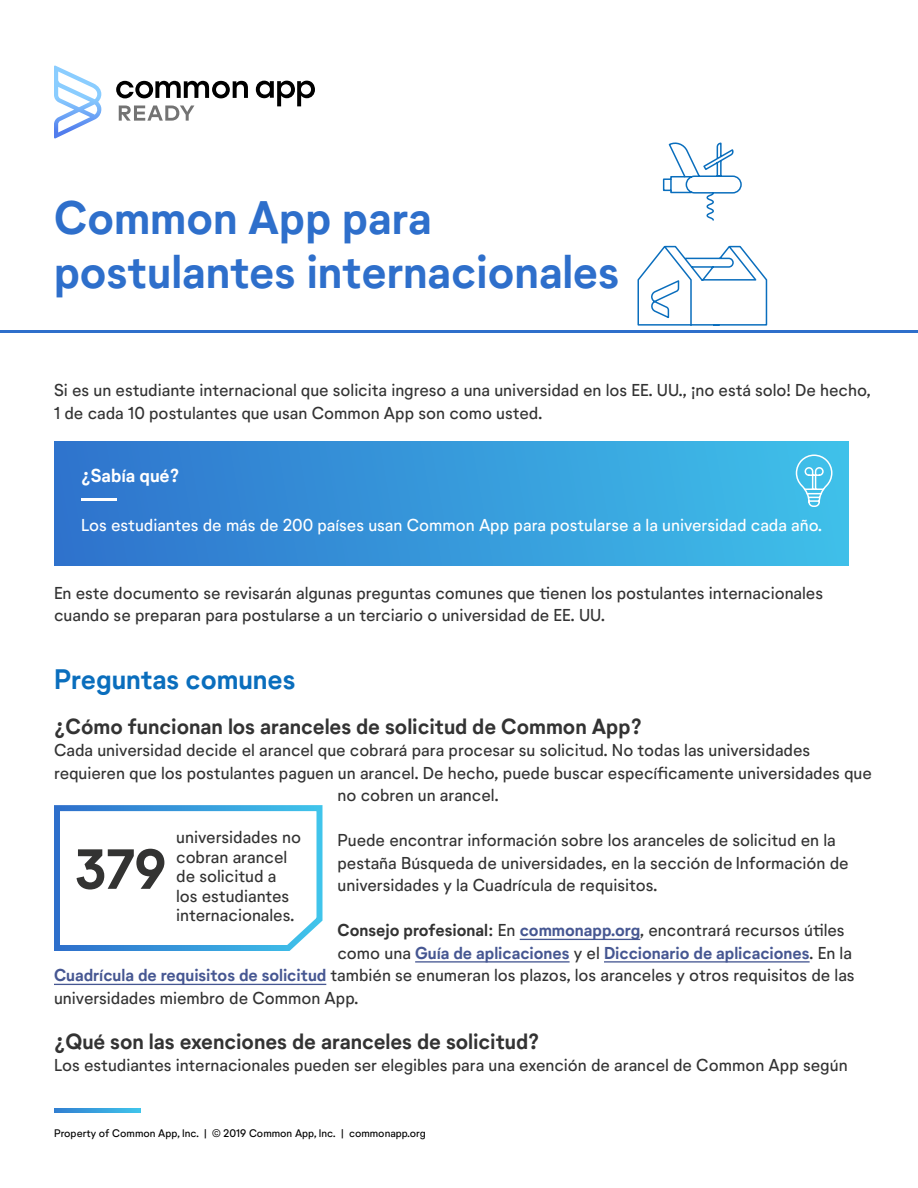
<style>
.page{position:relative;width:918px;height:1188px;background:#fff}
.page>*{position:absolute;margin:0;border:0;box-sizing:border-box;transform-origin:0 0}
.t1{font:700 54px "Neutrif Studio";color:#333332}
.t2{font:700 45px/54px "Neutrif Studio";color:#2e6fcb}
.t3{font:700 27px "Neutrif Studio";color:#0a6ebd}
.t4{font:700 21px "Neutrif Studio";color:#333}
.t5{font:700 18px "Neutrif Studio";color:#fff}
.t6{font:16.5px/22.5px "Neutrif Studio";color:#333}
.t7{font:16.5px "Neutrif Studio";color:#fff}
.t8{font:700 16.5px "Neutrif Studio";color:#465792}
.t9{font:10.5px "Neutrif Studio";color:#000}
.s1{font-weight:700}
.s2{font-weight:700;color:#465792}
.s3{font-weight:400;color:#333}
</style>
<div class="page">
<svg style="left:119px;top:106px;width:75px;height:15px"></svg>
<svg style="left:54px;top:66px;width:48px;height:73px"></svg>
<svg style="left:256px;top:81px;width:59px;height:25px"></svg>
<svg style="left:116px;top:81px;width:132px;height:17px"></svg>
<svg style="left:54px;top:1108px;width:87px;height:5px"></svg>
<hr style="left:520px;top:939px;width:120px;height:1px;background:#465792">
<hr style="left:415px;top:961px;width:155px;height:2px;background:#465792">
<hr style="left:604px;top:961px;width:206px;height:2px;background:#465792">
<hr style="left:54px;top:984px;width:272px;height:1px;background:#465792">
<hr style="left:0;top:330px;width:918px;height:3px;background:#2e6fcb">
<div style="left:54px;top:441px;width:795px;height:125px;background:linear-gradient(to right,#2f72cc,#3fc0e9)"></div>
<svg style="left:795px;top:454px;width:38px;height:54px;background:#63caec"></svg>
<hr style="left:81px;top:498px;width:36px;height:3px;background:#fff">
<svg style="left:637px;top:245px;width:131px;height:81px"></svg>
<svg style="left:662px;top:142px;width:80px;height:79px"></svg>
<svg style="left:54px;top:805px;width:269px;height:146px"></svg>
<h2 class="t2" style="left:54px;top:192px;width:567px">Common App para postulantes internacionales</h2>
<p class="t6" style="left:54px;top:379px;width:818px">Si es un estudiante internacional que solicita ingreso a una universidad en los EE. UU., ¡no está solo! De hecho,<br>1 de cada 10 postulantes que usan Common App son como usted.</p>
<p class="t5" style="left:81px;top:464px;width:100px">¿Sabía qué?</p>
<p class="t7" style="left:81px;top:515px;width:743px">Los estudiantes de más de 200 países usan Common App para postularse a la universidad cada año.</p>
<p class="t6" style="left:54px;top:582px;width:771px">En este documento se revisarán algunas preguntas comunes que tienen los postulantes internacionales cuando se preparan para postularse a un terciario o universidad de EE. UU.</p>
<h3 class="t3" style="left:54px;top:662px;width:243px">Preguntas comunes</h3>
<p class="t4" style="left:54px;top:713px;width:590px">¿Cómo funcionan los aranceles de solicitud de Common App?</p>
<p class="t6" style="left:54px;top:739px;width:758px">Cada universidad decide el arancel que cobrará para procesar su solicitud. No todas las universidades</p>
<p class="t6" style="left:54px;top:762px;width:819px">requieren que los postulantes paguen un arancel. De hecho, puede buscar específicamente universidades que</p>
<p class="t6" style="left:338px;top:784px;width:163px">no cobren un arancel.</p>
<p class="t6" style="left:338px;top:829px;width:513px">Puede encontrar información sobre los aranceles de solicitud en la pestaña Búsqueda de universidades, en la sección de Información de universidades y la Cuadrícula de requisitos.</p>
<p class="t6" style="left:338px;top:919px;width:509px"><span class="s1">Consejo profesional:</span> En <span class="s2">commonapp.org</span>, encontrará recursos útiles</p>
<p class="t8" style="left:338px;top:943px;width:516px"><span class="s3">como una</span> Guía de aplicaciones <span class="s3">y el</span> Diccionario de aplicaciones<span class="s3">. En la</span></p>
<p class="t6" style="left:54px;top:964px;width:802px"><span class="s2">Cuadrícula de requisitos de solicitud</span> también se enumeran los plazos, los aranceles y otros requisitos de las</p>
<p class="t6" style="left:54px;top:987px;width:306px">universidades miembro de Common App.</p>
<p class="t4" style="left:54px;top:1028px;width:487px">¿Qué son las exenciones de aranceles de solicitud?</p>
<p class="t6" style="left:54px;top:1054px;width:795px">Los estudiantes internacionales pueden ser elegibles para una exención de arancel de Common App según</p>
<p class="t6" style="left:176px;top:828px;width:126px;line-height:19.5px">universidades no cobran arancel de solicitud a los estudiantes internacionales.</p>
<h1 class="t1" style="left:75px;top:836px;width:93px">379</h1>
<p class="t9" style="left:54px;top:1127px;width:373px">Property of Common App, Inc. | © 2019 Common App, Inc. | commonapp.org</p>
</div>
